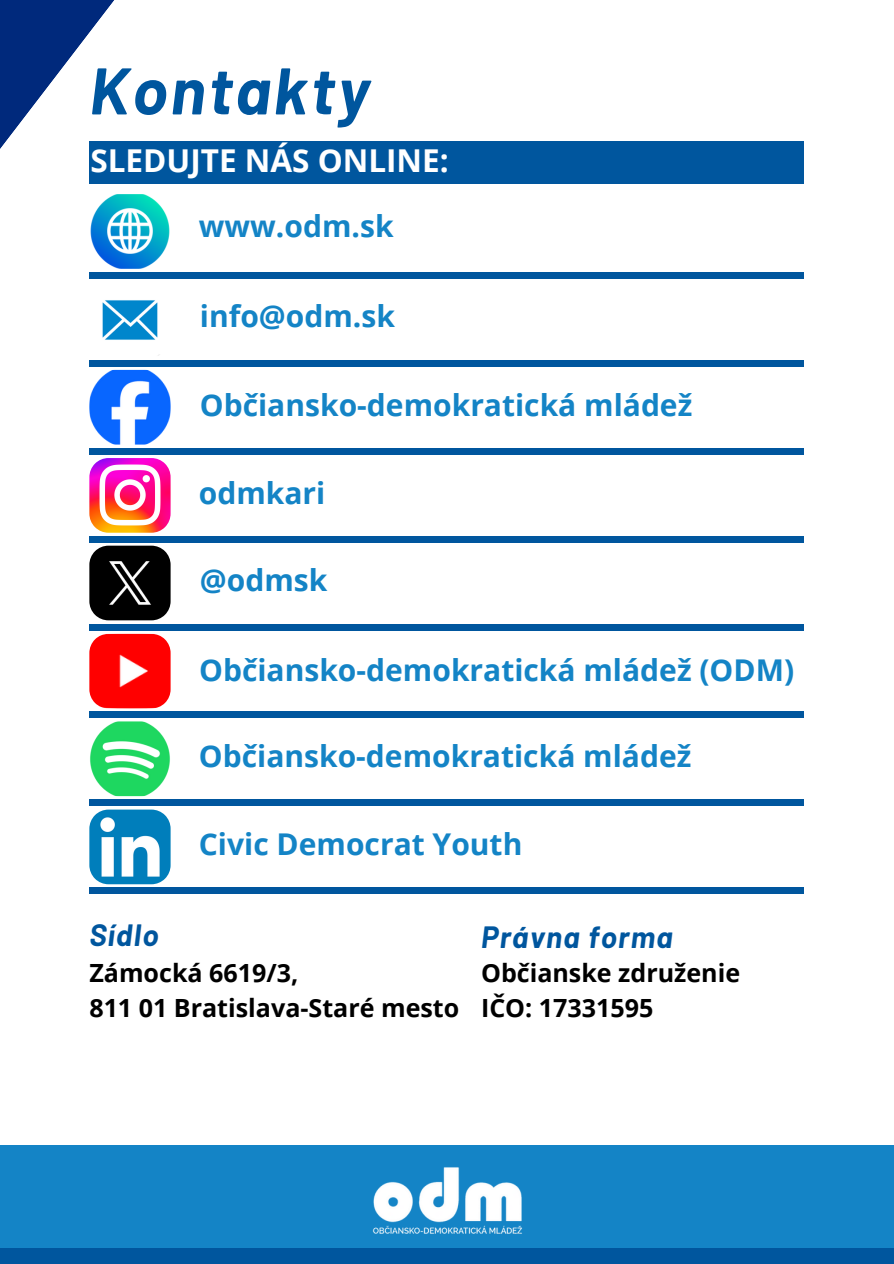
<style>
.page{position:relative;width:894px;height:1264px;background:#fff}
.page>*{position:absolute;margin:0;border:0;box-sizing:border-box;transform-origin:0 0}
.t1{font:italic 700 65.85px "Barlow";letter-spacing:.045em;color:#00569e}
.t2{font:700 31.5px "Open Sans";color:#fff}
.t3{font:700 30px "Open Sans";color:#1484c6}
.t4{font:italic 700 30px "Barlow";letter-spacing:.045em;color:#00569e}
.t5{font:700 25.05px "Open Sans";color:#000}
</style>
<div class="page">
<div style="left:0;top:1144px;width:893px;height:104px;background:#1484c6"></div>
<div style="left:0;top:1248px;width:893px;height:15px;background:#00569e"></div>
<img style="left:372px;top:1167px;width:150px;height:67px">
<svg style="left:0;top:0;width:345px;height:455px"></svg>
<img style="left:89px;top:194px;width:81px;height:75px">
<img style="left:89px;top:282px;width:81px;height:75px">
<div style="left:89px;top:272px;width:715px;height:7px;background:#00569e"></div>
<div style="left:89px;top:141px;width:715px;height:42px;background:#00569e"></div>
<div style="left:89px;top:360px;width:715px;height:7px;background:#00569e"></div>
<img style="left:89px;top:370px;width:81px;height:74px">
<img style="left:89px;top:458px;width:81px;height:74px">
<div style="left:89px;top:448px;width:715px;height:6px;background:#00569e"></div>
<div style="left:89px;top:536px;width:715px;height:6px;background:#00569e"></div>
<img style="left:89px;top:545px;width:81px;height:75px">
<img style="left:89px;top:634px;width:81px;height:74px">
<div style="left:89px;top:623px;width:715px;height:7px;background:#00569e"></div>
<div style="left:89px;top:711px;width:715px;height:7px;background:#00569e"></div>
<img style="left:90px;top:721px;width:80px;height:75px">
<img style="left:89px;top:809px;width:81px;height:75px">
<div style="left:89px;top:799px;width:715px;height:7px;background:#00569e"></div>
<div style="left:89px;top:887px;width:715px;height:7px;background:#00569e"></div>
<h3 class="t1" style="left:89px;top:49px;width:282px">Kontakty</h3>
<p class="t2" style="left:90px;top:139px;width:360px">SLEDUJTE NÁS ONLINE:</p>
<h3 class="t3" style="left:199px;top:204px;width:196px">www.odm.sk</h3>
<h3 class="t3" style="left:200px;top:294px;width:196px">info@odm.sk</h3>
<p class="t3" style="left:200px;top:384px;width:494px">Občiansko-demokratická mládež</p>
<p class="t3" style="left:199px;top:472px;width:128px">odmkari</p>
<h3 class="t3" style="left:200px;top:559px;width:129px">@odmsk</h3>
<p class="t3" style="left:199px;top:649px;width:596px">Občiansko-demokratická mládež (ODM)</p>
<p class="t3" style="left:199px;top:735px;width:494px">Občiansko-demokratická mládež</p>
<p class="t3" style="left:199px;top:823px;width:325px">Civic Democrat Youth</p>
<h3 class="t4" style="left:89px;top:915px;width:71px">Sídlo</h3>
<p class="t4" style="left:481px;top:918px;width:193px">Právna forma</p>
<h3 class="t5" style="left:89px;top:955px;width:210px">Zámocká 6619/3,</h3>
<p class="t5" style="left:89px;top:990px;width:371px">811 01 Bratislava-Staré mesto</p>
<h3 class="t5" style="left:481px;top:955px;width:260px">Občianske združenie</h3>
<p class="t5" style="left:481px;top:990px;width:174px">IČO: 17331595</p>
</div>
